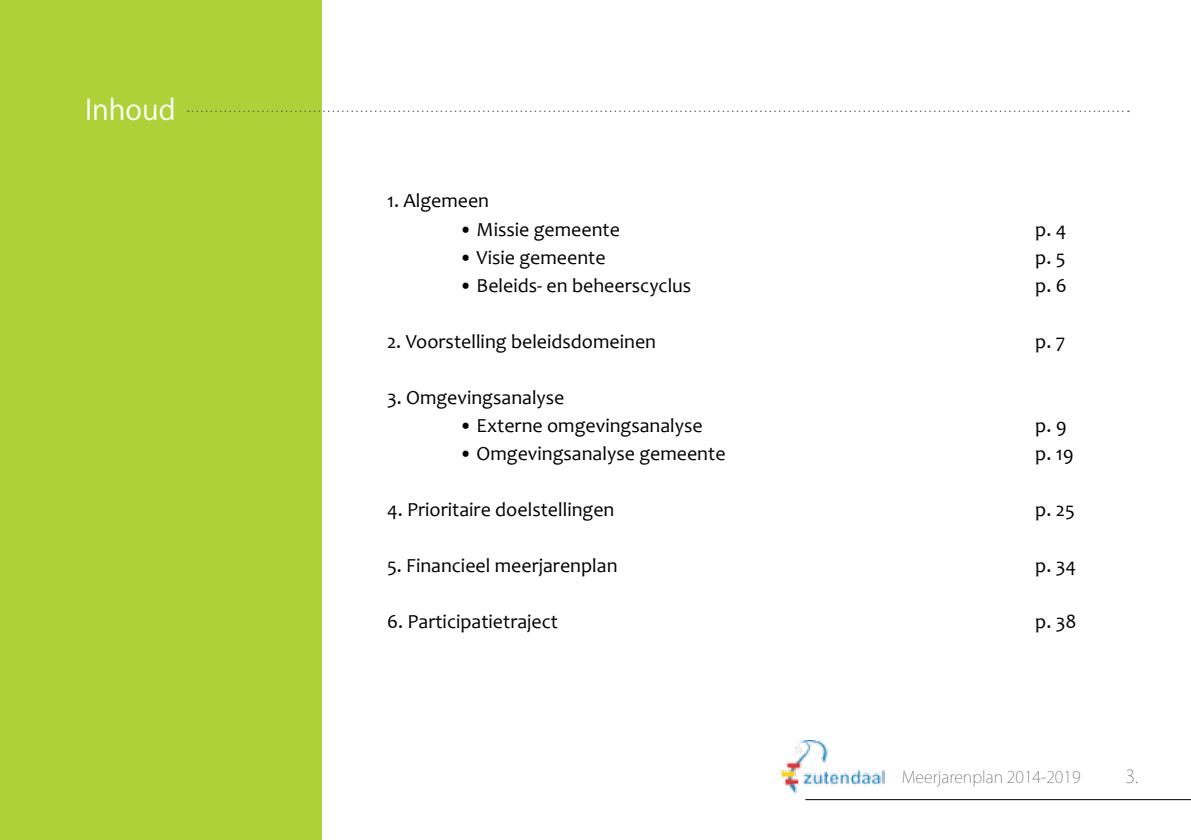
<style>
.page{position:relative;width:1191px;height:840px;background:#fff}
.page>*{position:absolute;margin:0;border:0;box-sizing:border-box;transform-origin:0 0}
.t1{font:28px "Koz Go Pr 6 N";color:#fff}
.t2{font:20px "Candara";color:#000}
.t3{font:200 18px "Koz Go Pr 6 N";color:#666}
.t4{font:200 16px "Koz Go Pro";color:#666}
</style>
<div class="page">
<img style="left:782px;top:740px;width:102px;height:52px">
<hr style="left:805px;top:798px;width:386px;height:1px;background:#000">
<div style="left:0;top:0;width:322px;height:839px;background:#add136"></div>
<svg style="left:188px;top:110px;width:941px;height:2px"></svg>
<h1 class="t1" style="left:85px;top:93px;width:92px">Inhoud</h1>
<p class="t2" style="left:387px;top:189px;width:104px">1. Algemeen</p>
<p class="t2" style="left:459px;top:217px;width:162px">• Missie gemeente</p>
<p class="t2" style="left:1035px;top:217px;width:33px">p.4</p>
<p class="t2" style="left:459px;top:245px;width:148px">• Visie gemeente</p>
<p class="t2" style="left:1035px;top:245px;width:32px">p.5</p>
<p class="t2" style="left:459px;top:273px;width:234px">• Beleids- en beheerscyclus</p>
<p class="t2" style="left:1035px;top:273px;width:33px">p.6</p>
<p class="t2" style="left:387px;top:329px;width:270px">2. Voorstelling beleidsdomeinen</p>
<p class="t2" style="left:1035px;top:329px;width:31px">p.7</p>
<p class="t2" style="left:387px;top:385px;width:179px">3. Omgevingsanalyse</p>
<p class="t2" style="left:459px;top:413px;width:245px">• Externe omgevingsanalyse</p>
<p class="t2" style="left:1035px;top:413px;width:33px">p.9</p>
<p class="t2" style="left:459px;top:441px;width:268px">• Omgevingsanalyse gemeente</p>
<p class="t2" style="left:1035px;top:441px;width:40px">p. 19</p>
<p class="t2" style="left:387px;top:497px;width:229px">4. Prioritaire doelstellingen</p>
<p class="t2" style="left:1035px;top:497px;width:41px">p. 25</p>
<p class="t2" style="left:387px;top:553px;width:232px">5. Financieel meerjarenplan</p>
<p class="t2" style="left:1035px;top:553px;width:42px">p. 34</p>
<p class="t2" style="left:387px;top:609px;width:172px">6. Participatietraject</p>
<p class="t2" style="left:1035px;top:609px;width:43px">p. 38</p>
<p class="t4" style="left:901px;top:765px;width:180px">Meerjarenplan 2014-2019</p>
<p class="t3" style="left:1125px;top:765px;width:14px">3.</p>
</div>
